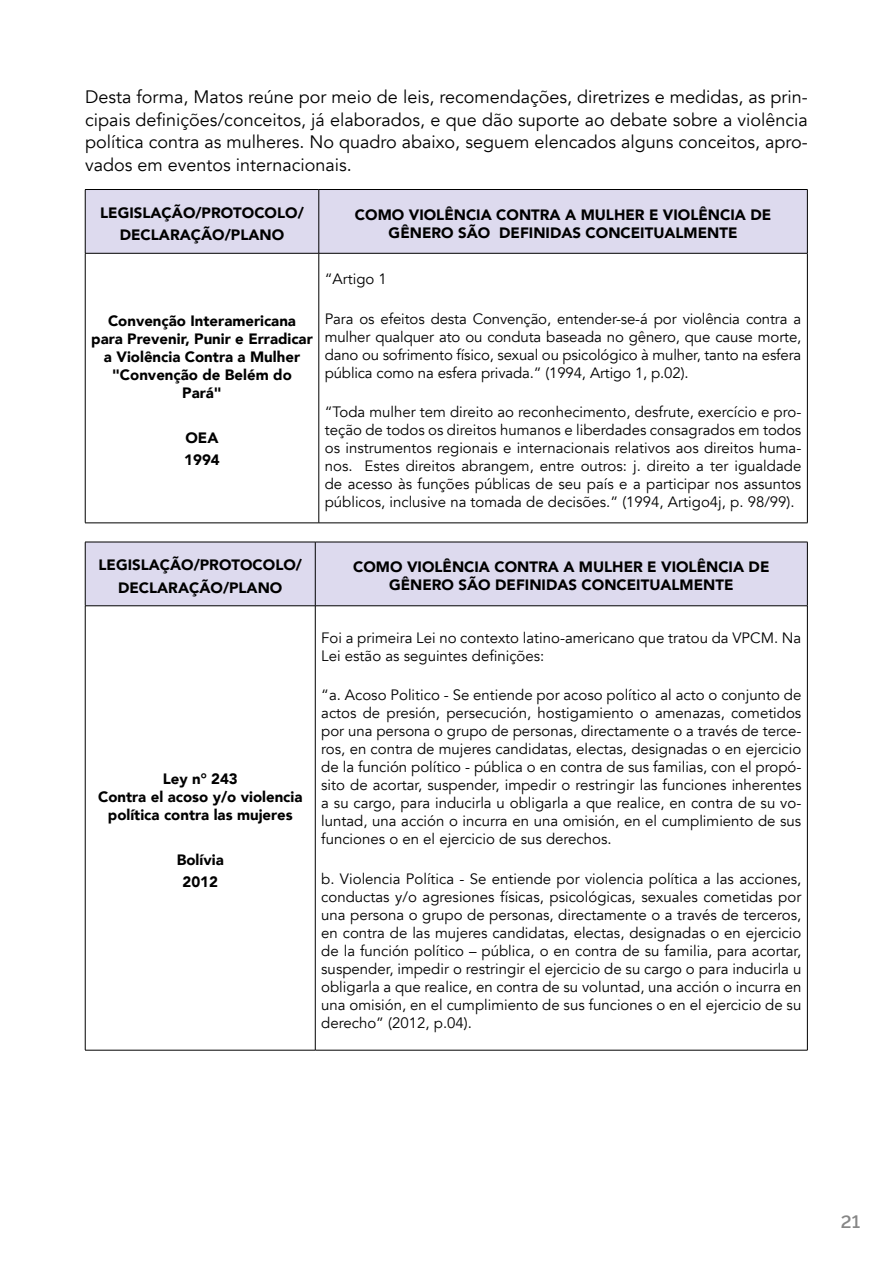
<style>
.page{position:relative;width:893px;height:1263px;background:#fff}
.page>*{position:absolute;margin:0;border:0;box-sizing:border-box;transform-origin:0 0}
.t1{font:18px/22.5px "Avenir";color:#000;text-align:justify}
.t2{font:600 18px "Rawline";color:#878787}
.t3{font:15px/18px "Avenir";color:#000;text-align:justify}
.t4{font:900 15px/18px "Avenir";color:#000;text-align:center}
</style>
<div class="page">
<div style="left:86px;top:190px;width:721px;height:63px;background:#dddaee"></div>
<hr style="left:85px;top:253px;width:1px;height:270px;background:#000">
<hr style="left:319px;top:253px;width:1px;height:270px;background:#000">
<hr style="left:807px;top:253px;width:1px;height:270px;background:#000">
<hr style="left:85px;top:523px;width:234px;height:1px;background:#000">
<hr style="left:319px;top:523px;width:488px;height:1px;background:#000">
<hr style="left:319px;top:189px;width:488px;height:1px;background:#000">
<hr style="left:807px;top:190px;width:1px;height:63px;background:#000">
<hr style="left:319px;top:253px;width:488px;height:1px;background:#000">
<hr style="left:85px;top:189px;width:234px;height:1px;background:#000">
<hr style="left:85px;top:190px;width:1px;height:63px;background:#000">
<hr style="left:319px;top:190px;width:1px;height:63px;background:#000">
<hr style="left:85px;top:253px;width:234px;height:1px;background:#000">
<div style="left:86px;top:543px;width:721px;height:62px;background:#dddaee"></div>
<hr style="left:85px;top:606px;width:1px;height:444px;background:#000">
<hr style="left:315px;top:606px;width:1px;height:444px;background:#000">
<hr style="left:807px;top:606px;width:1px;height:444px;background:#000">
<hr style="left:85px;top:1050px;width:230px;height:1px;background:#000">
<hr style="left:315px;top:1050px;width:492px;height:1px;background:#000">
<hr style="left:85px;top:542px;width:230px;height:1px;background:#000">
<hr style="left:85px;top:542px;width:1px;height:64px;background:#000">
<hr style="left:85px;top:605px;width:230px;height:1px;background:#000">
<hr style="left:315px;top:542px;width:492px;height:1px;background:#000">
<hr style="left:315px;top:542px;width:1px;height:64px;background:#000">
<hr style="left:807px;top:542px;width:1px;height:64px;background:#000">
<hr style="left:315px;top:605px;width:492px;height:1px;background:#000">
<p class="t1" style="left:85px;top:86px;width:724px">Desta forma, Matos reúne por meio de leis, recomendações, diretrizes e medidas, as prin&shy;cipais definições/conceitos, já elaborados, e que dão suporte ao debate sobre a violência política contra as mulheres. No quadro abaixo, seguem elencados alguns conceitos, apro&shy;vados em eventos internacionais.</p>
<p class="t4" style="left:100px;top:201px;width:205px;line-height:22.2px">LEGISLAÇÃO/PROTOCOLO/<br>DECLARAÇÃO/PLANO</p>
<p class="t4" style="left:355px;top:205px;width:418px">COMO VIOLÊNCIA CONTRA A MULHER E VIOLÊNCIA DE<br>GÊNERO SÃO DEFINIDAS CONCEITUALMENTE</p>
<p class="t4" style="left:91px;top:312px;width:223px">Convenção Interamericana para Prevenir, Punir e Erradicar a Violência Contra a Mulher "Convenção de Belém do<br>Pará"</p>
<p class="t4" style="left:184px;top:426px;width:37px;line-height:22.2px;text-align:left">OEA<br>1994</p>
<p class="t3" style="left:325px;top:270px;width:64px">“Artigo 1</p>
<p class="t3" style="left:325px;top:310px;width:478px">Para os efeitos desta Convenção, entender-se-á por violência contra a mulher qualquer ato ou conduta baseada no gênero, que cause morte, dano ou sofrimento físico, sexual ou psicológico à mulher, tanto na esfera pública como na esfera privada.” (1994, Artigo 1, p.02).</p>
<p class="t3" style="left:325px;top:403px;width:478px">“Toda mulher tem direito ao reconhecimento, desfrute, exercício e pro&shy;teção de todos os direitos humanos e liberdades consagrados em todos os instrumentos regionais e internacionais relativos aos direitos huma&shy;nos. Estes direitos abrangem, entre outros: j. direito a ter igualdade de acesso às funções públicas de seu país e a participar nos assuntos públicos, inclusive na tomada de decisões.” (1994, Artigo4j, p. 98/99).</p>
<p class="t4" style="left:98px;top:553px;width:205px;line-height:22.2px">LEGISLAÇÃO/PROTOCOLO/<br>DECLARAÇÃO/PLANO</p>
<p class="t4" style="left:353px;top:558px;width:418px">COMO VIOLÊNCIA CONTRA A MULHER E VIOLÊNCIA DE<br>GÊNERO SÃO DEFINIDAS CONCEITUALMENTE</p>
<p class="t4" style="left:98px;top:769px;width:206px">Ley n° 243<br>Contra el acoso y/o violencia política contra las mujeres</p>
<p class="t4" style="left:177px;top:848px;width:48px;line-height:22.2px">Bolívia<br>2012</p>
<p class="t3" style="left:321px;top:629px;width:482px">Foi a primeira Lei no contexto latino-americano que tratou da VPCM. Na<br>Lei estão as seguintes definições:</p>
<p class="t3" style="left:321px;top:686px;width:482px">“a. Acoso Politico - Se entiende por acoso político al acto o conjunto de actos de presión, persecución, hostigamiento o amenazas, cometidos por una persona o grupo de personas, directamente o a través de terce&shy;ros, en contra de mujeres candidatas, electas, designadas o en ejercicio de la función político - pública o en contra de sus familias, con el propó&shy;sito de acortar, suspender, impedir o restringir las funciones inherentes a su cargo, para inducirla u obligarla a que realice, en contra de su vo&shy;luntad, una acción o incurra en una omisión, en el cumplimiento de sus funciones o en el ejercicio de sus derechos.</p>
<p class="t3" style="left:321px;top:870px;width:482px">b. Violencia Política - Se entiende por violencia política a las acciones, conductas y/o agresiones físicas, psicológicas, sexuales cometidas por una persona o grupo de personas, directamente o a través de terceros, en contra de las mujeres candidatas, electas, designadas o en ejercicio de la función político – pública, o en contra de su familia, para acortar, suspender, impedir o restringir el ejercicio de su cargo o para inducirla u obligarla a que realice, en contra de su voluntad, una acción o incurra en una omisión, en el cumplimiento de sus funciones o en el ejercicio de su derecho” (2012, p.04).</p>
<p class="t2" style="left:841px;top:1207px;width:21px">21</p>
</div>
